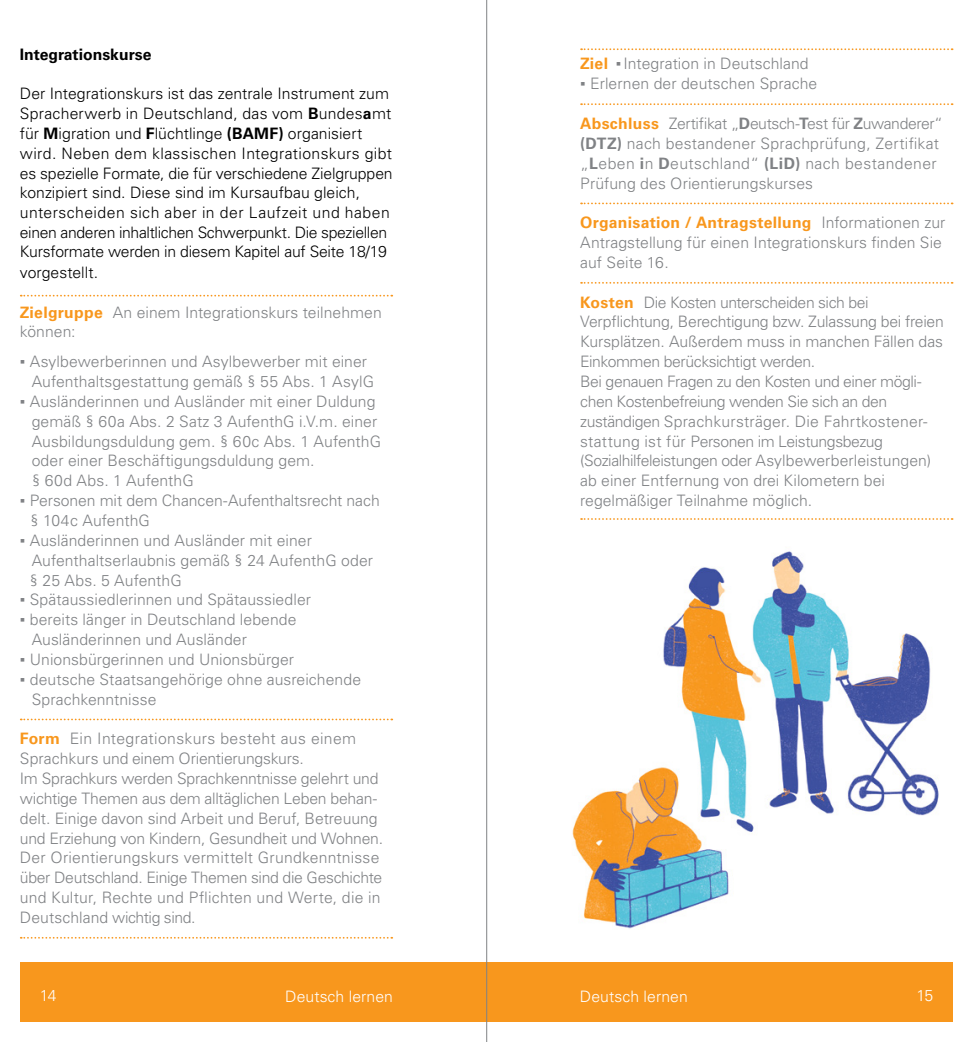
<style>
.page{position:relative;width:973px;height:1042px;background:#fff}
.page>*{position:absolute;margin:0;border:0;box-sizing:border-box;transform-origin:0 0}
.Fliesstext_Orange{font:300 15.75px/19.8px "Univers LT Pro 45";color:#808285}
.TABELLE_GRAU{font:300 15.75px/19.8px "Univers LT Pro 45";letter-spacing:.005em;color:#808285}
.Fliesstext{font:300 15.75px/19.8px "Univers LT Pro 45";letter-spacing:.005em;color:#000}
.TABELLE_GRAU-2{font:300 15.75px/19.8px "Univers LT Pro 45";letter-spacing:-.015em;color:#808285}
.Fliesstext_Orange-2{font:300 15.75px "Univers LT Pro 45";letter-spacing:-.025em;color:#808285}
.t1{font:300 15.75px "Univers LT Pro 45";letter-spacing:.005em;color:#fff}
.Fliesstext-2{font:700 15.75px "Univers LT Pro 65";color:#000}
.s1{font-family:"Univers LT Pro 65";font-weight:700}
.s2{font-family:"Univers LT Pro 65";font-weight:700;color:#f8971d}
.s3{font-family:"Arial";font-weight:400}
</style>
<div class="page">
<div style="left:476px;top:962px;width:476px;height:60px;background:#f8971d"></div>
<div style="left:20px;top:962px;width:476px;height:60px;background:#f8971d"></div>
<svg style="left:581px;top:282px;width:371px;height:2px"></svg>
<svg style="left:581px;top:518px;width:371px;height:2px"></svg>
<svg style="left:581px;top:48px;width:371px;height:2px"></svg>
<svg style="left:581px;top:103px;width:371px;height:2px"></svg>
<svg style="left:581px;top:203px;width:371px;height:1px"></svg>
<svg style="left:21px;top:295px;width:371px;height:1px"></svg>
<svg style="left:21px;top:718px;width:371px;height:2px"></svg>
<svg style="left:21px;top:937px;width:371px;height:1px"></svg>
<img style="left:663px;top:551px;width:276px;height:265px">
<img style="left:572px;top:728px;width:196px;height:201px">
<hr style="left:486px;top:0;width:1px;height:1042px;background:#808285">
<p class="Fliesstext-2" style="left:20px;top:43px;width:133px">Integrationskurse</p>
<p class="Fliesstext" style="left:20px;top:83px;width:374px">Der Integrationskurs ist das zentrale Instrument zum Spracherwerb in Deutschland, das vom <span class="s1">B</span>undes<span class="s1">a</span>mt für <span class="s1">M</span>igration und <span class="s1">F</span>lüchtlinge <span class="s1">(BAMF)</span> organisiert wird. Neben dem klassischen Integrationskurs gibt es spezielle Formate, die für verschiedene Zielgruppen konzipiert sind. Diese sind im Kursaufbau gleich, unterscheiden sich aber in der Laufzeit und haben einen anderen inhaltlichen Schwerpunkt. Die speziellen Kursformate werden in diesem Kapitel auf Seite 18/19</p>
<p class="Fliesstext" style="left:20px;top:262px;width:80px">vorgestellt.</p>
<p class="Fliesstext_Orange" style="left:20px;top:302px;width:363px"><span class="s2">Zielgruppe</span> An einem Integrationskurs teilnehmen können:</p>
<p class="Fliesstext_Orange" style="left:20px;top:351px;width:349px"><span class="s3">▪</span> Asylbewerberinnen und Asylbewerber mit einer</p>
<p class="Fliesstext_Orange" style="left:32px;top:371px;width:344px">Aufenthaltsgestattung gemäß § 55 Abs. 1 AsylG</p>
<p class="TABELLE_GRAU" style="left:20px;top:391px;width:357px"><span class="s3">▪</span> Ausländerinnen und Ausländer mit einer Duldung</p>
<p class="TABELLE_GRAU" style="left:32px;top:411px;width:347px">gemäß § 60a Abs. 2 Satz 3 AufenthG i.V.m. einer</p>
<p class="TABELLE_GRAU" style="left:32px;top:431px;width:351px">Ausbildungsduldung gem. § 60c Abs. 1 AufenthG</p>
<p class="TABELLE_GRAU" style="left:32px;top:450px;width:284px">oder einer Beschäftigungsduldung gem.</p>
<p class="TABELLE_GRAU" style="left:32px;top:470px;width:164px">§ 60d Abs. 1 AufenthG</p>
<p class="TABELLE_GRAU" style="left:20px;top:490px;width:361px"><span class="s3">▪</span> Personen mit dem Chancen-Aufenthaltsrecht nach</p>
<p class="TABELLE_GRAU" style="left:30px;top:510px;width:121px">§ 104c AufenthG</p>
<p class="TABELLE_GRAU" style="left:20px;top:530px;width:293px"><span class="s3">▪</span> Ausländerinnen und Ausländer mit einer</p>
<p class="TABELLE_GRAU" style="left:32px;top:550px;width:343px">Aufenthaltserlaubnis gemäß § 24 AufenthG oder</p>
<p class="TABELLE_GRAU" style="left:29px;top:569px;width:154px">§ 25 Abs. 5 AufenthG</p>
<p class="TABELLE_GRAU" style="left:20px;top:589px;width:293px"><span class="s3">▪</span> Spätaussiedlerinnen und Spätaussiedler</p>
<p class="TABELLE_GRAU" style="left:20px;top:609px;width:278px"><span class="s3">▪</span> bereits länger in Deutschland lebende</p>
<p class="TABELLE_GRAU" style="left:32px;top:629px;width:217px">Ausländerinnen und Ausländer</p>
<p class="TABELLE_GRAU" style="left:20px;top:649px;width:276px"><span class="s3">▪</span> Unionsbürgerinnen und Unionsbürger</p>
<p class="TABELLE_GRAU" style="left:20px;top:669px;width:342px"><span class="s3">▪</span> deutsche Staatsangehörige ohne ausreichende</p>
<p class="TABELLE_GRAU" style="left:32px;top:689px;width:126px">Sprachkenntnisse</p>
<p class="Fliesstext_Orange" style="left:20px;top:728px;width:338px"><span class="s2">Form</span> Ein Integrationskurs besteht aus einem<br>Sprachkurs und einem Orientierungskurs.</p>
<p class="TABELLE_GRAU-2" style="left:20px;top:768px;width:364px">Im Sprachkurs werden Sprachkenntnisse gelehrt und wichtige Themen aus dem alltäglichen Leben behan&shy;delt. Einige davon sind Arbeit und Beruf, Betreuung und Erziehung von Kindern, Gesundheit und Wohnen.</p>
<p class="TABELLE_GRAU" style="left:20px;top:847px;width:363px">Der Orientierungskurs vermittelt Grundkenntnisse über Deutschland. Einige Themen sind die Geschichte und Kultur, Rechte und Pflichten und Werte, die in Deutschland wichtig sind.</p>
<p class="Fliesstext_Orange" style="left:580px;top:54px;width:230px"><span class="s2">Ziel</span> <span class="s3">▪</span>Integration in Deutschland</p>
<p class="Fliesstext_Orange" style="left:580px;top:73px;width:238px"><span class="s3">▪</span> Erlernen der deutschen Sprache</p>
<p class="Fliesstext_Orange" style="left:580px;top:113px;width:364px"><span class="s2">Abschluss</span> Zertifikat „<span class="s1">D</span>eutsch-<span class="s1">T</span>est für <span class="s1">Z</span>uwanderer“ <span class="s1">(DTZ)</span> nach bestandener Sprachprüfung, Zertifikat „<span class="s1">L</span>eben <span class="s1">i</span>n <span class="s1">D</span>eutschland“ <span class="s1">(LiD)</span> nach bestandener Prüfung des Orientierungskurses</p>
<p class="Fliesstext_Orange" style="left:580px;top:212px;width:366px"><span class="s2">Organisation / Antragstellung</span> Informationen zur<br>Antragstellung für einen Integrationskurs finden Sie auf Seite 16.</p>
<p class="Fliesstext_Orange-2" style="left:580px;top:292px;width:290px"><span class="s2">Kosten</span> Die Kosten unterscheiden sich bei</p>
<p class="Fliesstext_Orange" style="left:580px;top:312px;width:365px;text-align:justify">Verpflichtung, Berechtigung bzw. Zulassung bei freien Kursplätzen. Außerdem muss in manchen Fällen das Einkommen berücksichtigt werden.</p>
<p class="Fliesstext_Orange" style="left:580px;top:371px;width:352px">Bei genauen Fragen zu den Kosten und einer mögli&shy;chen Kostenbefreiung wenden Sie sich an den zuständigen Sprachkursträger. Die Fahrtkostener&shy;stattung ist für Personen im Leistungsbezug (Sozialhilfeleistungen oder Asylbewerberleistungen) ab einer Entfernung von drei Kilometern bei regelmäßiger Teilnahme möglich.</p>
<p class="t1" style="left:40px;top:985px;width:18px">14</p>
<p class="t1" style="left:285px;top:986px;width:109px">Deutsch lernen</p>
<p class="t1" style="left:580px;top:986px;width:109px">Deutsch lernen</p>
<p class="t1" style="left:916px;top:985px;width:18px">15</p>
</div>
